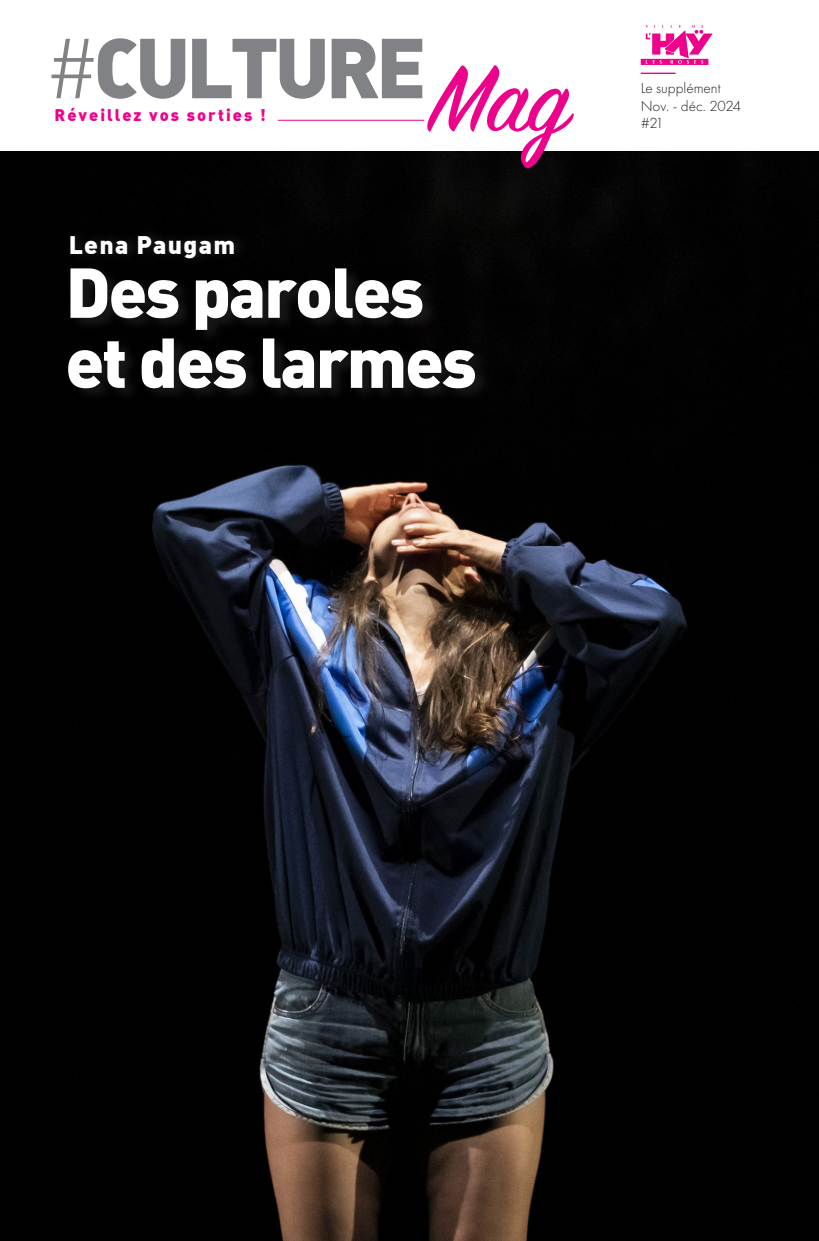
<style>
.page{position:relative;width:819px;height:1241px;background:#fff}
.page>*{position:absolute;margin:0;border:0;box-sizing:border-box;transform-origin:0 0}
.Couv-information{font:83.48px "DIN Black Alternate";letter-spacing:-.05em;color:#808285}
.Couv-information-2{font:900 69.3px "DIN Alternate";letter-spacing:-.03em;color:#fff}
.Couv-Page_rubrique1{font:900 24.85px "DIN Alternate";letter-spacing:.05em;color:#fff}
.Couv-information-3{font:900 16.45px "DIN Alternate";letter-spacing:.12em;color:#ed028c}
.t1{font:300 15.22px "Futura PT";color:#231f20}
.s1{font-family:"DIN Light Alternate"}
</style>
<div class="page">
<img style="left:0;top:151px;width:819px;height:1089px">
<hr style="left:278px;top:120px;width:146px;height:1px;background:#ed028c">
<svg style="left:640px;top:25px;width:72px;height:40px"></svg>
<hr style="left:640px;top:73px;width:35px;height:1px;background:#ed028c">
<svg style="left:426px;top:65px;width:148px;height:104px"></svg>
<div style="left:65px;top:226px;width:184px;height:41px;background:#050505"></div>
<div style="left:67px;top:265px;width:425px;height:138px;background:#231f20;opacity:.77"></div>
<p class="Couv-information" style="left:44px;top:12px;width:383px"><span class="s1">#</span>CULTURE</p>
<p class="Couv-information-3" style="left:55px;top:104px;width:213px">Réveillez vos sorties !</p>
<p class="Couv-Page_rubrique1" style="left:69px;top:228px;width:168px">Lena Paugam</p>
<p class="Couv-information-2" style="left:65px;top:246px;width:360px">Des paroles</p>
<p class="Couv-information-2" style="left:65px;top:316px;width:413px">et des larmes</p>
<p class="t1" style="left:640px;top:79px;width:81px">Le supplément</p>
<p class="t1" style="left:640px;top:97px;width:102px">Nov. - déc. 2024</p>
<p class="t1" style="left:640px;top:114px;width:25px">#21</p>
</div>
